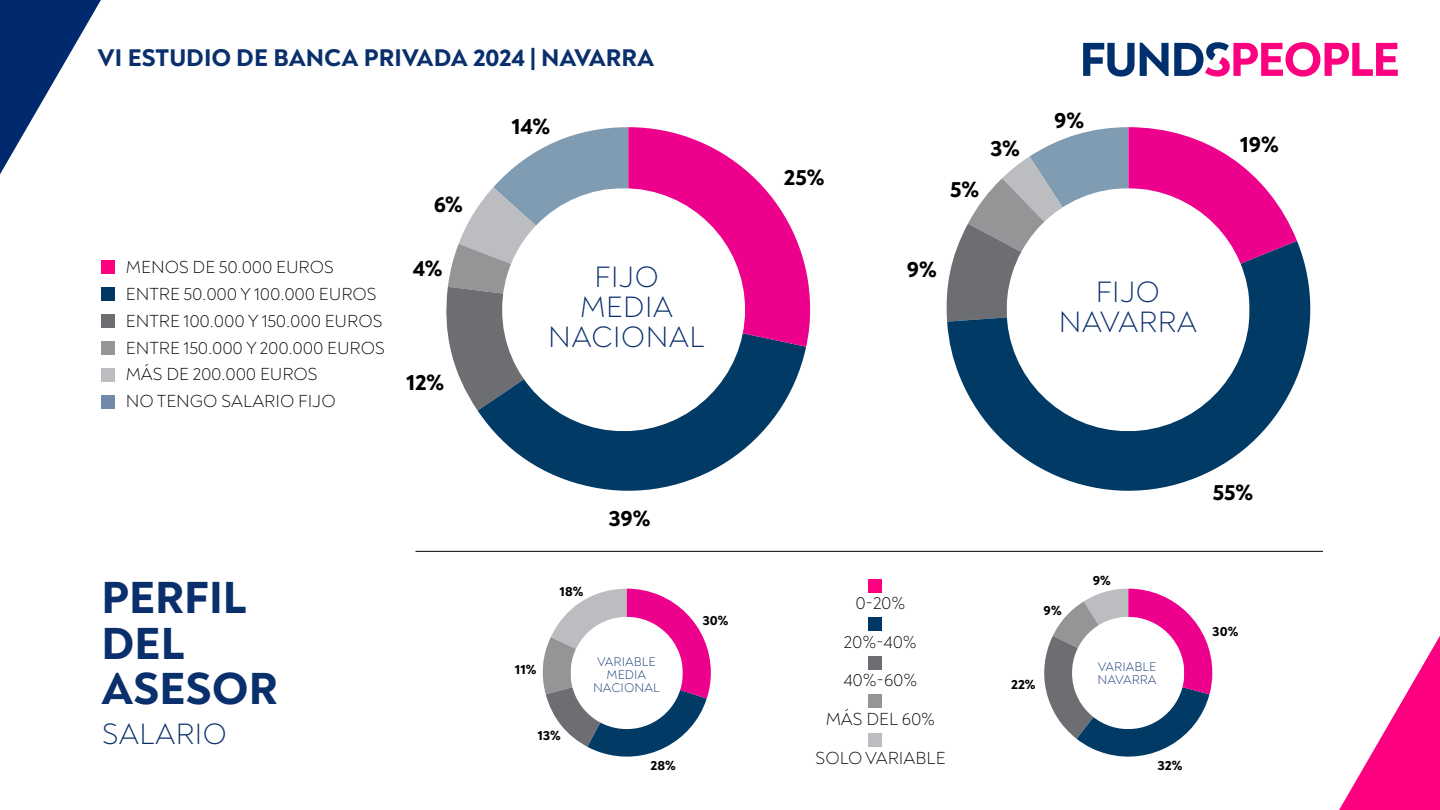
<style>
.page{position:relative;width:1440px;height:810px;background:#fff}
.page>*{position:absolute;margin:0;border:0;box-sizing:border-box;transform-origin:0 0}
.t1{font:800 45.75px/45.8px "Noah Head";color:#092f6c}
.t2{font:300 30px/30px "Noah Head";color:#092f6c;text-align:center}
.t3{font:800 24.6px "Noah Head";color:#092f6c}
.t4{font:800 22.5px "Noah Head";color:#000}
.t5{font:300 17.77px/26.8px "Noah Grotesque";color:#000}
.t6{font:800 13.5px "Noah Head";color:#000}
.t7{font:300 12.75px/12.8px "Noah Head";color:#092f6c}
</style>
<div class="page">
<svg style="left:542px;top:589px;width:169px;height:168px"></svg>
<div style="left:571px;top:617px;width:112px;height:112px;background:#fff;border-radius:50%"></div>
<svg style="left:478px;top:411px;width:301px;height:80px;fill:#003a65"></svg>
<svg style="left:446px;top:127px;width:364px;height:284px"></svg>
<div style="left:502px;top:188px;width:243px;height:243px;background:#fff;border-radius:50%"></div>
<svg style="left:947px;top:241px;width:364px;height:250px;fill:#003a65"></svg>
<svg style="left:946px;top:127px;width:351px;height:195px"></svg>
<div style="left:1007px;top:188px;width:243px;height:243px;background:#fff;border-radius:50%"></div>
<svg style="left:1044px;top:589px;width:168px;height:168px"></svg>
<div style="left:1072px;top:617px;width:112px;height:112px;background:#fff;border-radius:50%"></div>
<svg style="left:1339px;top:636px;width:101px;height:174px"></svg>
<svg style="left:0;top:0;width:101px;height:174px"></svg>
<svg style="left:1083px;top:42px;width:315px;height:35px"></svg>
<div style="left:101px;top:260px;width:14px;height:14px;background:#fc0080"></div>
<div style="left:101px;top:314px;width:14px;height:14px;background:#6d6e71"></div>
<div style="left:101px;top:287px;width:14px;height:14px;background:#003764"></div>
<div style="left:101px;top:341px;width:14px;height:14px;background:#939597"></div>
<div style="left:101px;top:395px;width:14px;height:14px;background:#7289ab"></div>
<div style="left:101px;top:368px;width:14px;height:14px;background:#bcbdc1"></div>
<hr style="left:416px;top:551px;width:907px;height:1px;background:#000">
<div style="left:868px;top:579px;width:14px;height:14px;background:#fc0080"></div>
<div style="left:868px;top:656px;width:14px;height:14px;background:#6d6e71"></div>
<div style="left:868px;top:617px;width:14px;height:14px;background:#003764"></div>
<div style="left:868px;top:694px;width:14px;height:14px;background:#939597"></div>
<div style="left:868px;top:733px;width:14px;height:14px;background:#bcbdc1"></div>
<h3 class="t3" style="left:98px;top:42px;width:558px">VI ESTUDIO DE BANCA PRIVADA 2024 | NAVARRA</h3>
<p class="t4" style="left:434px;top:189px;width:31px">6%</p>
<p class="t4" style="left:512px;top:112px;width:40px">14%</p>
<p class="t4" style="left:413px;top:254px;width:31px">4%</p>
<p class="t5" style="left:126px;top:254px;width:261px">MENOS DE 50.000 EUROS<br>ENTRE 50.000 Y 100.000 EUROS<br>ENTRE 100.000 Y 150.000 EUROS<br>ENTRE 150.000 Y 200.000 EUROS<br>MÁS DE 200.000 EUROS<br>NO TENGO SALARIO FIJO</p>
<h2 class="t2" style="left:548px;top:262px;width:159px">FIJO<br>MEDIA<br>NACIONAL</h2>
<p class="t4" style="left:406px;top:368px;width:40px">12%</p>
<p class="t4" style="left:784px;top:163px;width:42px">25%</p>
<p class="t4" style="left:950px;top:175px;width:31px">5%</p>
<p class="t4" style="left:990px;top:134px;width:31px">3%</p>
<p class="t4" style="left:907px;top:255px;width:32px">9%</p>
<p class="t4" style="left:1054px;top:105px;width:32px">9%</p>
<h2 class="t2" style="left:1058px;top:277px;width:140px">FIJO<br>NAVARRA</h2>
<p class="t4" style="left:1240px;top:130px;width:41px">19%</p>
<h1 class="t1" style="left:101px;top:574px;width:178px">PERFIL<br>DEL<br>ASESOR</h1>
<h2 class="t2" style="left:101px;top:719px;width:127px">SALARIO</h2>
<p class="t4" style="left:608px;top:503px;width:44px">39%</p>
<p class="t6" style="left:560px;top:583px;width:25px">18%</p>
<p class="t6" style="left:515px;top:661px;width:23px">11%</p>
<p class="t6" style="left:537px;top:726px;width:25px">13%</p>
<p class="t6" style="left:1093px;top:572px;width:20px">9%</p>
<p class="t5" style="left:815px;top:583px;width:132px;line-height:38.9px;text-align:center">0-20%<br>20%-40%<br>40%-60%<br>MÁS DEL 60%<br>SOLO VARIABLE</p>
<p class="t6" style="left:1044px;top:602px;width:20px">9%</p>
<p class="t6" style="left:703px;top:612px;width:28px">30%</p>
<p class="t7" style="left:593px;top:655px;width:68px;text-align:center">VARIABLE<br>MEDIA<br>NACIONAL</p>
<p class="t7" style="left:1098px;top:660px;width:60px">VARIABLE<br>NAVARRA</p>
<p class="t6" style="left:1011px;top:675px;width:26px">22%</p>
<p class="t6" style="left:651px;top:756px;width:27px">28%</p>
<p class="t6" style="left:1158px;top:756px;width:26px">32%</p>
<p class="t4" style="left:1213px;top:478px;width:42px">55%</p>
<p class="t6" style="left:1212px;top:622px;width:28px">30%</p>
</div>
